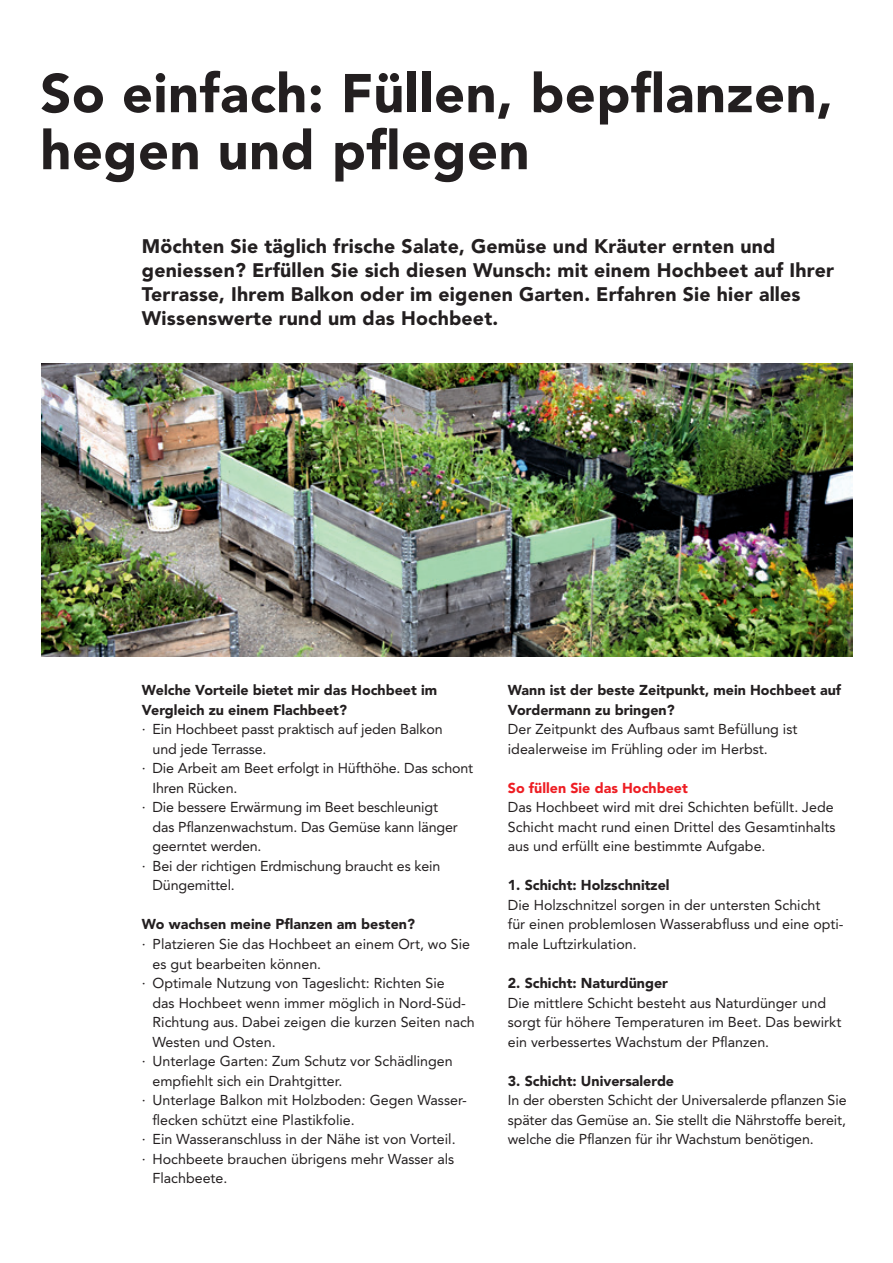
<style>
.page{position:relative;width:893px;height:1263px;background:#fff}
.page>*{position:absolute;margin:0;border:0;box-sizing:border-box;transform-origin:0 0}
.Lead_13pt_Black{font:900 54px/57px "Avenir LT Pro";letter-spacing:.01em;color:#231f20}
.Lead_13pt_Black-2{font:900 19.5px/24px "Avenir LT Pro";letter-spacing:.01em;color:#231f20}
.Copy_9_5pt_Roman{font:14.25px/19.5px "Avenir LT Pro";color:#231f20}
.Copy_9_5pt_Black{font:900 14.25px/19.5px "Avenir LT Pro";color:#231f20}
.Copy_9_5pt_Black-2{font:14.25px/19.5px "Avenir LT Pro";color:#231f20}
.Copy_9_5pt_Black-3{font:900 14.25px "Avenir LT Pro";color:#ee1d23}
</style>
<div class="page">
<img style="left:41px;top:364px;width:812px;height:292px">
<p class="Lead_13pt_Black" style="left:40px;top:65px;width:794px">So einfach: Füllen, bepflanzen, hegen und pflegen</p>
<p class="Lead_13pt_Black-2" style="left:142px;top:234px;width:694px">Möchten Sie täglich frische Salate, Gemüse und Kräuter ernten und geniessen? Erfüllen Sie sich diesen Wunsch: mit einem Hochbeet auf Ihrer Terrasse, Ihrem Balkon oder im eigenen Garten. Erfahren Sie hier alles Wissenswerte rund um das Hochbeet.</p>
<p class="Copy_9_5pt_Black" style="left:142px;top:681px;width:297px">Welche Vorteile bietet mir das Hochbeet im<br>Vergleich zu einem Flachbeet?</p>
<p class="Copy_9_5pt_Roman" style="left:153px;top:720px;width:292px;text-indent:-11px">∙ Ein Hochbeet passt praktisch auf jeden Balkon und jede Terrasse.</p>
<p class="Copy_9_5pt_Roman" style="left:153px;top:759px;width:322px;text-indent:-11px">∙ Die Arbeit am Beet erfolgt in Hüfthöhe. Das schont<br>Ihren Rücken.</p>
<p class="Copy_9_5pt_Roman" style="left:153px;top:798px;width:307px;text-indent:-11px">∙ Die bessere Erwärmung im Beet beschleunigt das Pflanzenwachstum. Das Gemüse kann länger geerntet werden.</p>
<p class="Copy_9_5pt_Roman" style="left:153px;top:856px;width:289px;text-indent:-11px">∙ Bei der richtigen Erdmischung braucht es kein<br>Düngemittel.</p>
<p class="Copy_9_5pt_Black" style="left:142px;top:915px;width:275px">Wo wachsen meine Pflanzen am besten?</p>
<p class="Copy_9_5pt_Roman" style="left:153px;top:934px;width:319px;text-indent:-11px">∙ Platzieren Sie das Hochbeet an einem Ort, wo Sie es gut bearbeiten können.</p>
<p class="Copy_9_5pt_Roman" style="left:153px;top:973px;width:324px;text-indent:-11px">∙ Optimale Nutzung von Tageslicht: Richten Sie<br>das Hochbeet wenn immer möglich in Nord-Süd-Richtung aus. Dabei zeigen die kurzen Seiten nach Westen und Osten.</p>
<p class="Copy_9_5pt_Roman" style="left:153px;top:1051px;width:302px;text-indent:-11px">∙ Unterlage Garten: Zum Schutz vor Schädlingen empfiehlt sich ein Drahtgitter.</p>
<p class="Copy_9_5pt_Roman" style="left:153px;top:1090px;width:316px;text-indent:-11px">∙ Unterlage Balkon mit Holzboden: Gegen Wasser&shy;flecken schützt eine Plastikfolie.</p>
<p class="Copy_9_5pt_Roman" style="left:142px;top:1129px;width:315px">∙ Ein Wasseranschluss in der Nähe ist von Vorteil.</p>
<p class="Copy_9_5pt_Roman" style="left:153px;top:1149px;width:303px;text-indent:-11px">∙ Hochbeete brauchen übrigens mehr Wasser als<br>Flachbeete.</p>
<p class="Copy_9_5pt_Black" style="left:508px;top:681px;width:335px">Wann ist der beste Zeitpunkt, mein Hochbeet auf<br>Vordermann zu bringen?</p>
<p class="Copy_9_5pt_Black-2" style="left:508px;top:720px;width:291px">Der Zeitpunkt des Aufbaus samt Befüllung ist idealerweise im Frühling oder im Herbst.</p>
<p class="Copy_9_5pt_Black-3" style="left:508px;top:779px;width:181px">So füllen Sie das Hochbeet</p>
<p class="Copy_9_5pt_Roman" style="left:508px;top:798px;width:329px">Das Hochbeet wird mit drei Schichten befüllt. Jede<br>Schicht macht rund einen Drittel des Gesamtinhalts aus und erfüllt eine bestimmte Aufgabe.</p>
<p class="Copy_9_5pt_Black" style="left:508px;top:876px;width:163px">1. Schicht: Holzschnitzel</p>
<p class="Copy_9_5pt_Roman" style="left:508px;top:895px;width:337px">Die Holzschnitzel sorgen in der untersten Schicht<br>für einen problemlosen Wasserabfluss und eine opti&shy;male Luftzirkulation.</p>
<p class="Copy_9_5pt_Black" style="left:508px;top:973px;width:162px">2. Schicht: Naturdünger</p>
<p class="Copy_9_5pt_Roman" style="left:508px;top:993px;width:335px">Die mittlere Schicht besteht aus Naturdünger und sorgt für höhere Temperaturen im Beet. Das bewirkt ein verbessertes Wachstum der Pflanzen.</p>
<p class="Copy_9_5pt_Black" style="left:508px;top:1071px;width:168px">3. Schicht: Universalerde</p>
<p class="Copy_9_5pt_Roman" style="left:508px;top:1090px;width:340px;text-align:justify">In der obersten Schicht der Universalerde pflanzen Sie später das Gemüse an. Sie stellt die Nährstoffe bereit, welche die Pflanzen für ihr Wachstum benötigen.</p>
</div>
